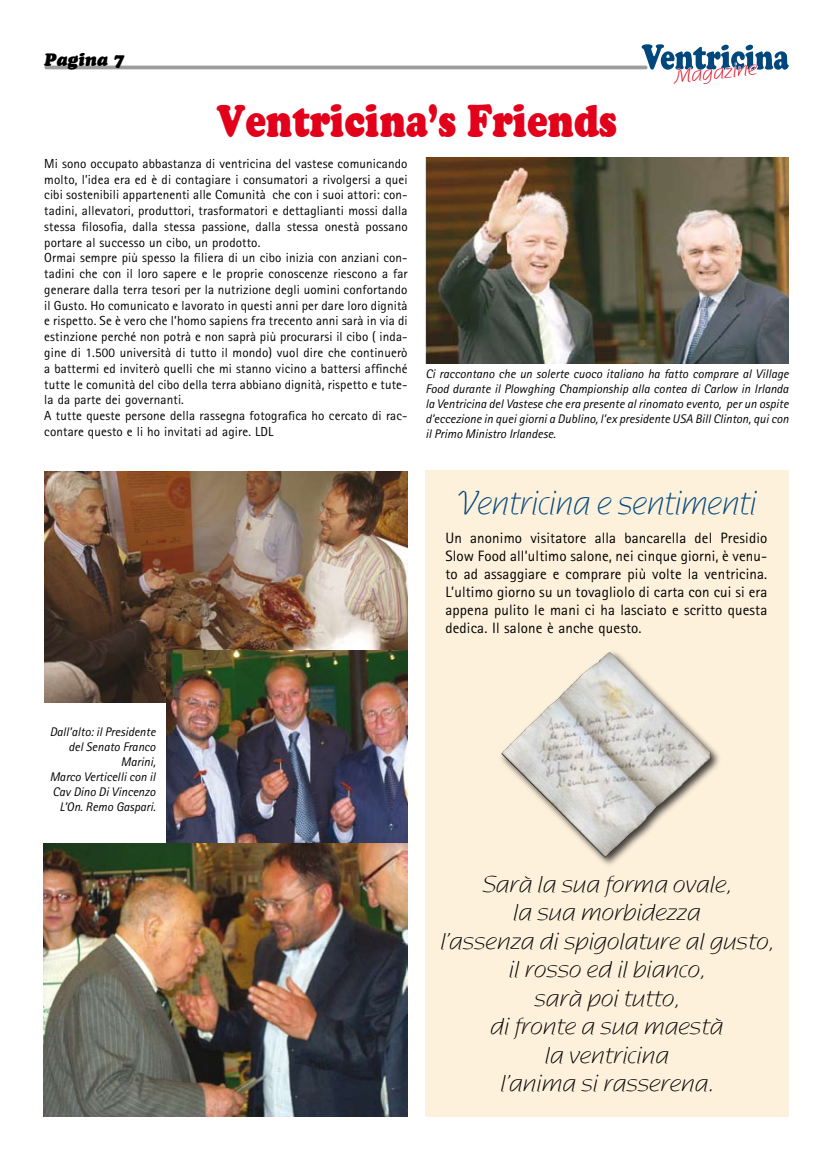
<style>
.page{position:relative;width:833px;height:1170px;background:#fff}
.page>*{position:absolute;margin:0;border:0;box-sizing:border-box;transform-origin:0 0}
.t1{font:900 43.75px "Cooper BT";color:#e2001a;scale:.82 1}
.t2{font:33.88px "Nadianne";color:#00477e;scale:.88 1}
.t3{font:23.75px/28.5px "Nadianne";color:#000;text-align:center}
.t4{font:19.5px "Nadianne";color:#e2001a}
.t5{font:italic 900 17.5px "Cooper BT";color:#000}
.t6{font:15px/18px "Rotis Sans Serif";letter-spacing:.01em;color:#000;text-align:justify}
.t7{font:13.12px/15.8px "Rotis Sans Serif";letter-spacing:.01em;color:#000}
.t8{font:italic 12.5px/15px "Rotis Sans Serif";color:#000;text-align:justify}
</style>
<div class="page">
<hr style="left:46px;top:66px;width:599px;height:3px;background:#9c9d9f">
<svg style="left:641px;top:44px;width:147px;height:26px"></svg>
<div style="left:425px;top:470px;width:363px;height:646px;background:#fef1dc"></div>
<img style="left:425px;top:158px;width:363px;height:205px">
<img style="left:44px;top:471px;width:363px;height:231px">
<img style="left:166px;top:650px;width:241px;height:193px">
<img style="left:44px;top:843px;width:363px;height:273px">
<div style="left:497px;top:648px;width:225px;height:220px;background:#000;opacity:.75"></div>
<img style="left:613px;top:654px;width:58px;height:59px">
<h3 class="t5" style="left:44px;top:49px;width:65px">Pagina</h3>
<h1 class="t1" style="left:216px;top:95px;width:490px">Ventricina’s Friends</h1>
<h3 class="t4" style="left:672px;top:66px;width:85px;rotate:-6deg">Magazine</h3>
<p class="t7" style="left:44px;top:155px;width:365px">Mi sono occupato abbastanza di ventricina del vastese comunicando molto, l’idea era ed è di contagiare i consumatori a rivolgersi a quei cibi sostenibili appartenenti alle Comunità che con i suoi attori: con&shy;tadini, allevatori, produttori, trasformatori e dettaglianti mossi dalla stessa filosofia, dalla stessa passione, dalla stessa onestà possano portare al successo un cibo, un prodotto.<br>Ormai sempre più spesso la filiera di un cibo inizia con anziani con&shy;tadini che con il loro sapere e le proprie conoscenze riescono a far generare dalla terra tesori per la nutrizione degli uomini confortando il Gusto. Ho comunicato e lavorato in questi anni per dare loro dignità e rispetto. Se è vero che l’homo sapiens fra trecento anni sarà in via di estinzione perché non potrà e non saprà più procurarsi il cibo ( inda&shy;gine di 1.500 università di tutto il mondo) vuol dire che continuerò a battermi ed inviterò quelli che mi stanno vicino a battersi affinché tutte le comunità del cibo della terra abbiano dignità, rispetto e tute&shy;la da parte dei governanti.<br>A tutte queste persone della rassegna fotografica ho cercato di rac&shy;contare questo e li ho invitati ad agire. LDL</p>
<p class="t8" style="left:425px;top:366px;width:365px">Ci raccontano che un solerte cuoco italiano ha fatto comprare al Village Food durante il Plowghing Championship alla contea di Carlow in Irlanda la Ventricina del Vastese che era presente al rinomato evento, per un ospite d’eccezione in quei giorni a Dublino, l’ex presidente USA Bill Clinton, qui con il Primo Ministro Irlandese.</p>
<h2 class="t2" style="left:457px;top:483px;width:341px">Ventricina e sentimenti</h2>
<p class="t6" style="left:445px;top:528px;width:323px">Un anonimo visitatore alla bancarella del Presidio Slow Food all’ultimo salone, nei cinque giorni, è venu&shy;to ad assaggiare e comprare più volte la ventricina.<br>L’ultimo giorno su un tovagliolo di carta con cui si era appena pulito le mani ci ha lasciato e scritto questa dedica. Il salone è anche questo.</p>
<p class="t8" style="left:50px;top:724px;width:107px;text-align:right">Dall’alto: il Presidente del Senato Franco<br>Marini,<br>Marco Verticelli con il<br>Cav Dino Di Vincenzo<br>L’On. Remo Gaspari.</p>
<h3 class="t3" style="left:440px;top:870px;width:335px">Sarà la sua forma ovale,<br>la sua morbidezza<br>l’assenza di spigolature al gusto, il rosso ed il bianco,<br>sarà poi tutto,<br>di fronte a sua maestà<br>la ventricina<br>l’anima si rasserena.</h3>
</div>
